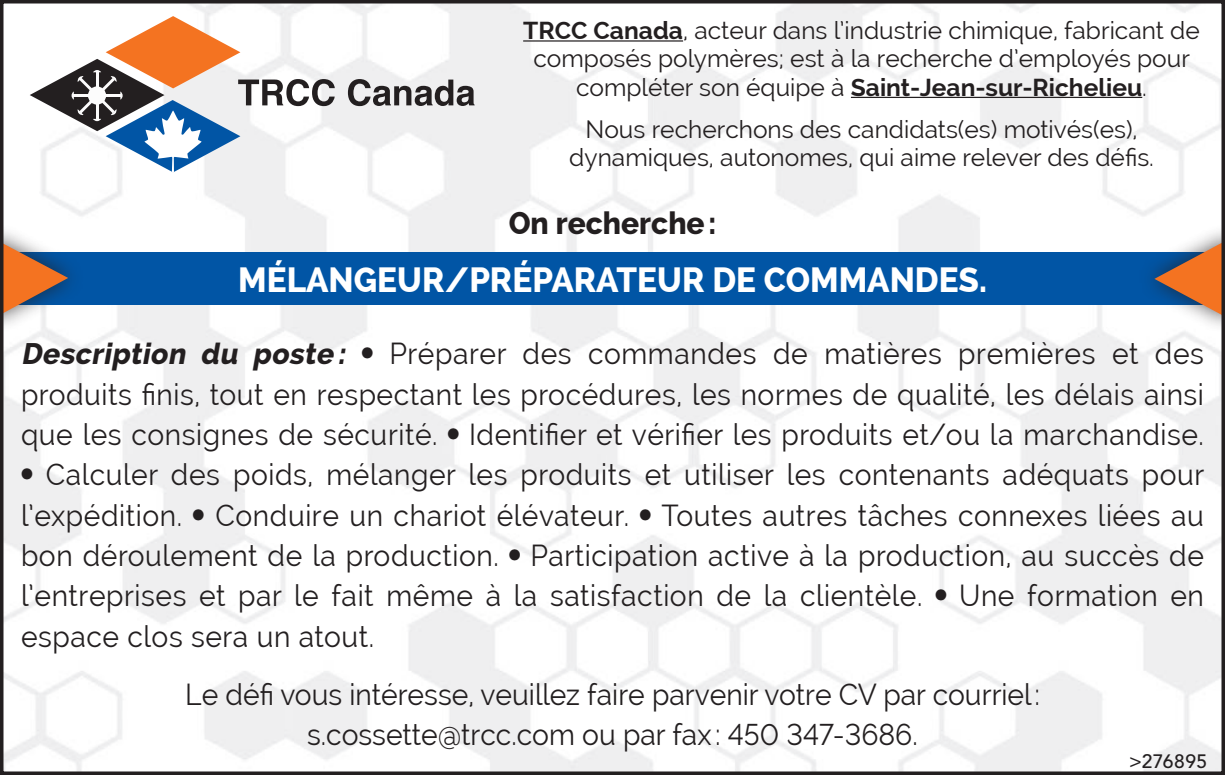
<style>
.page{position:relative;width:1225px;height:775px;background:#fff}
.page>*{position:absolute;margin:0;border:0;box-sizing:border-box;transform-origin:0 0}
.t1{font:800 35px "Raleway";color:#fff;scale:.95 1}
.t2{font:800 31.5px "Raleway";color:#231f20;scale:.95 1}
.t3{font:29.75px/40.2px "Raleway";letter-spacing:.015em;color:#231f20;text-align:justify;scale:.95 1}
.t4{font:24.5px/28.3px "Raleway";color:#231f20;text-align:center}
.t5{font:500 19.25px "Avenir LT Std";letter-spacing:.02em;color:#231f20}
.s1{font-weight:700}
.s2{font-weight:800;font-style:italic}
.s3{font-family:"Helvetica";font-weight:900;font-stretch:condensed}
</style>
<div class="page">
<svg style="left:30px;top:16px;width:305px;height:156px"></svg>
<svg style="left:348px;top:79px;width:127px;height:27px"></svg>
<hr style="left:523px;top:40px;width:160px;height:2px;background:#231f20">
<hr style="left:851px;top:97px;width:291px;height:1px;background:#231f20">
<div style="left:0;top:252px;width:1225px;height:53px;background:#0155a5"></div>
<div style="left:0;top:222px;width:85px;height:112px;background:#231f20;opacity:.75"></div>
<svg style="left:5px;top:242px;width:63px;height:72px"></svg>
<div style="left:1138px;top:222px;width:87px;height:112px;background:#231f20;opacity:.75"></div>
<svg style="left:1154px;top:241px;width:66px;height:75px"></svg>
<div style="left:0;top:0;width:1225px;height:774px;border:4px solid #231f20"></div>
<p class="t4" style="left:523px;top:16px;width:678px"><span class="s1">TRCC Canada</span>, acteur dans l’industrie chimique, fabricant de composés polymères; est à la recherche d’employés pour compléter son équipe à <span class="s1">Saint-Jean-sur-Richelieu</span>.</p>
<p class="t4" style="left:569px;top:115px;width:586px">Nous recherchons des candidats(es) motivés(es), dynamiques, autonomes, qui aime relever des défis.</p>
<p class="t2" style="left:509px;top:205px;width:220px">On recherche:</p>
<p class="t1" style="left:238px;top:260px;width:790px">MÉLANGEUR/PRÉPARATEUR DE COMMANDES.</p>
<p class="t3" style="left:21px;top:333px;width:1247px"><span class="s2">Description du poste:</span> <span class="s3">•</span> Préparer des commandes de matières premières et des produits finis, tout en respectant les procédures, les normes de qualité, les délais ainsi que les consignes de sécurité. <span class="s3">•</span> Identifier et vérifier les produits et/ou la marchandise.</p>
<p class="t3" style="left:21px;top:454px;width:1247px"><span class="s3">•</span> Calculer des poids, mélanger les produits et utiliser les contenants adéquats pour l’expédition. <span class="s3">•</span> Conduire un chariot élévateur. <span class="s3">•</span> Toutes autres tâches connexes liées au bon déroulement de la production. <span class="s3">•</span> Participation active à la production, au succès de l’entreprises et par le fait même à la satisfaction de la clientèle. <span class="s3">•</span> Une formation en espace clos sera un atout.</p>
<p class="t3" style="left:185px;top:673px;width:901px;text-align:center">Le défi vous intéresse, veuillez faire parvenir votre CV par courriel: s.cossette@trcc.com ou par fax : 450 347‑3686.</p>
<p class="t5" style="left:1129px;top:750px;width:79px">&gt;276895</p>
</div>
